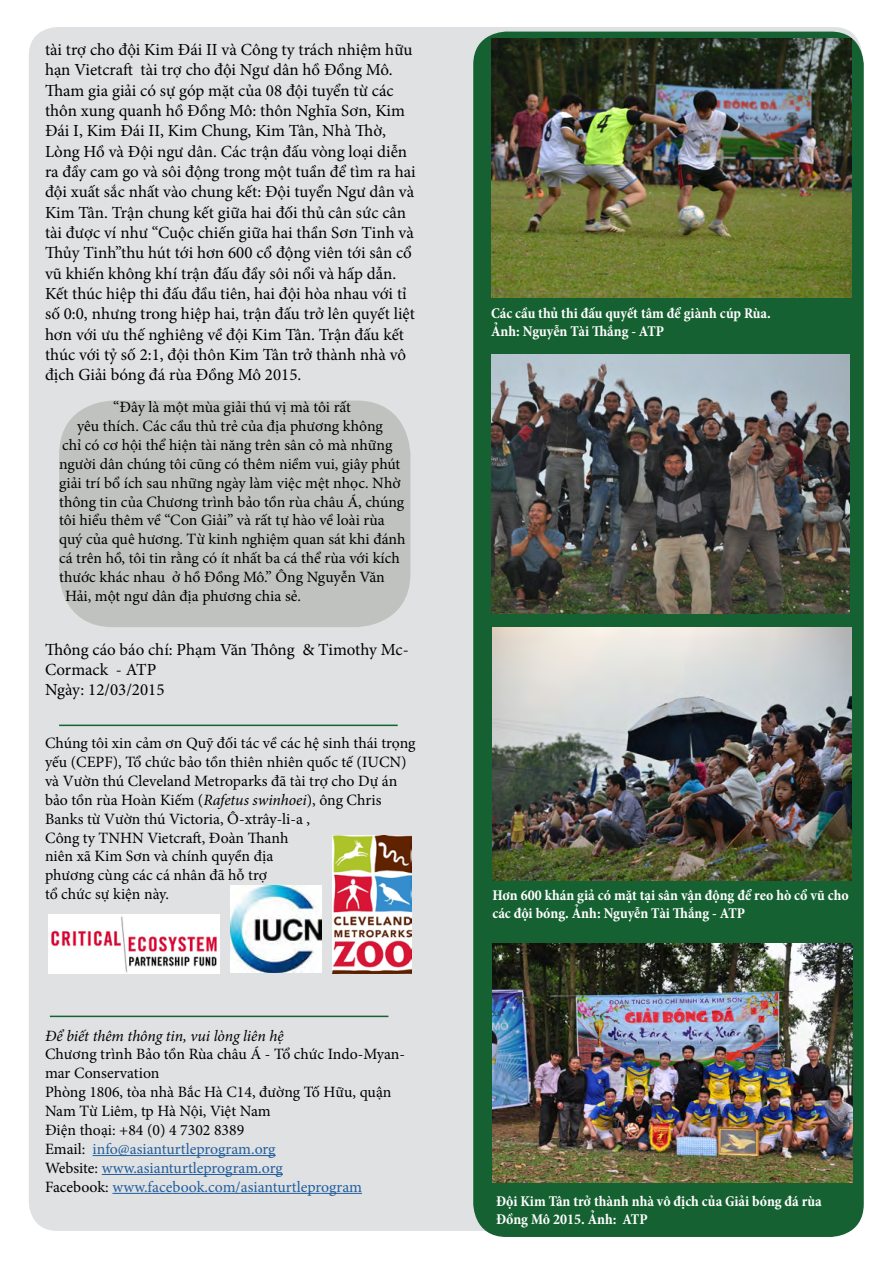
<style>
.page{position:relative;width:893px;height:1263px;background:#fff}
.page>*{position:absolute;margin:0;border:0;box-sizing:border-box;transform-origin:0 0}
.t1{font:16.95px/20.4px "Minion Pro";color:#000}
.t2{font:15.75px/18.9px "Minion Pro";color:#000}
.t3{font:15.75px "Minion Pro";color:#215e9e}
.t4{font:700 condensed 15px/18px "Minion Pro";color:#fff}
.s1{font-style:italic}
.s2{color:#215e9e}
.s3{color:#000}
</style>
<div class="page">
<div style="left:29px;top:27px;width:833px;height:1204px;background:#e0e1e2;border-radius:28px"></div>
<hr style="left:59px;top:725px;width:339px;height:1px;background:#156131">
<div style="left:473px;top:32px;width:391px;height:1205px;background:#156131;border-radius:33px"></div>
<img style="left:491px;top:38px;width:360px;height:259px">
<img style="left:491px;top:354px;width:359px;height:260px">
<img style="left:492px;top:944px;width:361px;height:238px">
<img style="left:492px;top:627px;width:359px;height:253px">
<hr style="left:93px;top:1155px;width:183px;height:1px;background:#215e9e">
<hr style="left:102px;top:1174px;width:181px;height:1px;background:#215e9e">
<hr style="left:112px;top:1193px;width:250px;height:1px;background:#215e9e">
<img style="left:332px;top:836px;width:80px;height:137px">
<img style="left:231px;top:886px;width:90px;height:86px">
<img style="left:48px;top:914px;width:171px;height:60px">
<div style="left:59px;top:401px;width:351px;height:226px;background:#c0c2c0;border-radius:54px"></div>
<hr style="left:50px;top:1016px;width:338px;height:1px;background:#156131">
<p class="t1" style="left:45px;top:39px;width:372px">tài trợ cho đội Kim Đái II và Công ty trách nhiệm hữu hạn Vietcraft tài trợ cho đội Ngư dân hồ Đồng Mô.<br>Tham gia giải có sự góp mặt của 08 đội tuyển từ các thôn xung quanh hồ Đồng Mô: thôn Nghĩa Sơn, Kim Đái I, Kim Đái II, Kim Chung, Kim Tân, Nhà Thờ, Lòng Hồ và Đội ngư dân. Các trận đấu vòng loại diễn ra đầy cam go và sôi động trong một tuần để tìm ra hai đội xuất sắc nhất vào chung kết: Đội tuyển Ngư dân và Kim Tân. Trận chung kết giữa hai đối thủ cân sức cân tài được ví như “Cuộc chiến giữa hai thần Sơn Tinh và Thủy Tinh”thu hút tới hơn 600 cổ động viên tới sân cổ vũ khiến không khí trận đấu đầy sôi nổi và hấp dẫn.<br>Kết thúc hiệp thi đấu đầu tiên, hai đội hòa nhau với tỉ số 0:0, nhưng trong hiệp hai, trận đấu trở lên quyết liệt hơn với ưu thế nghiêng về đội Kim Tân. Trận đấu kết thúc với tỷ số 2:1, đội thôn Kim Tân trở thành nhà vô địch Giải bóng đá rùa Đồng Mô 2015.</p>
<p class="t2" style="left:113px;top:398px;width:239px">“Đây là một mùa giải thú vị mà tôi rất</p>
<p class="t2" style="left:77px;top:416px;width:307px">yêu thích. Các cầu thủ trẻ của địa phương không</p>
<p class="t2" style="left:62px;top:435px;width:332px">chỉ có cơ hội thể hiện tài năng trên sân cỏ mà những</p>
<p class="t2" style="left:59px;top:454px;width:343px">người dân chúng tôi cũng có thêm niềm vui, giây phút</p>
<p class="t2" style="left:59px;top:473px;width:343px">giải trí bổ ích sau những ngày làm việc mệt nhọc. Nhờ</p>
<p class="t2" style="left:59px;top:492px;width:347px">thông tin của Chương trình bảo tồn rùa châu Á, chúng</p>
<p class="t2" style="left:59px;top:511px;width:327px">tôi hiểu thêm về “Con Giải” và rất tự hào về loài rùa</p>
<p class="t2" style="left:59px;top:530px;width:348px">quý của quê hương. Từ kinh nghiệm quan sát khi đánh</p>
<p class="t2" style="left:59px;top:549px;width:342px">cá trên hồ, tôi tin rằng có ít nhất ba cá thể rùa với kích</p>
<p class="t2" style="left:59px;top:568px;width:327px">thước khác nhau ở hồ Đồng Mô.” Ông Nguyễn Văn</p>
<p class="t2" style="left:65px;top:587px;width:237px">Hải, một ngư dân địa phương chia sẻ.</p>
<p class="t1" style="left:45px;top:639px;width:365px">Thông cáo báo chí: Phạm Văn Thông &amp; Timothy Mc-<br>Cormack - ATP</p>
<p class="t1" style="left:45px;top:680px;width:121px">Ngày: 12/03/2015</p>
<p class="t2" style="left:45px;top:734px;width:372px">Chúng tôi xin cảm ơn Quỹ đối tác về các hệ sinh thái trọng yếu (CEPF), Tổ chức bảo tồn thiên nhiên quốc tế (IUCN) và Vườn thú Cleveland Metroparks đã tài trợ cho Dự án bảo tồn rùa Hoàn Kiếm (<span class="s1">Rafetus swinhoei</span>), ông Chris Banks từ Vườn thú Victoria, Ô-xtrây-li-a ,</p>
<p class="t2" style="left:45px;top:828px;width:245px">Công ty TNHN Vietcraft, Đoàn Thanh</p>
<p class="t2" style="left:45px;top:847px;width:230px">niên xã Kim Sơn và chính quyền địa</p>
<p class="t2" style="left:45px;top:866px;width:224px">phương cùng các cá nhân đã hỗ trợ</p>
<p class="t2" style="left:45px;top:885px;width:125px">tổ chức sự kiện này.</p>
<p class="t2" style="left:45px;top:1026px;width:362px"><span class="s1">Để biết thêm thông tin, vui lòng liên hệ<br></span>Chương trình Bảo tồn Rùa châu Á - Tổ chức Indo-Myan&shy;mar Conservation</p>
<p class="t2" style="left:45px;top:1083px;width:348px">Phòng 1806, tòa nhà Bắc Hà C14, đường Tố Hữu, quận<br>Nam Từ Liêm, tp Hà Nội, Việt Nam</p>
<p class="t2" style="left:45px;top:1121px;width:232px">Điện thoại: +84 (0) 4 7302 8389<br>Email: <span class="s2">info@asianturtleprogram.org</span></p>
<p class="t3" style="left:45px;top:1157px;width:239px"><span class="s3">Website:</span> www.asianturtleprogram.org</p>
<p class="t3" style="left:45px;top:1176px;width:319px"><span class="s3">Facebook:</span> www.facebook.com/asianturtleprogram</p>
<p class="t4" style="left:491px;top:304px;width:281px">Các cầu thủ thi đấu quyết tâm để giành cúp Rùa.</p>
<p class="t4" style="left:491px;top:322px;width:175px">Ảnh: Nguyễn Tài Thắng - ATP</p>
<p class="t4" style="left:492px;top:886px;width:358px">Hơn 600 khán giả có mặt tại sân vận động để reo hò cổ vũ cho các đội bóng. Ảnh: Nguyễn Tài Thắng - ATP</p>
<p class="t4" style="left:496px;top:1192px;width:327px">Đội Kim Tân trở thành nhà vô địch của Giải bóng đá rùa<br>Đồng Mô 2015. Ảnh: ATP</p>
</div>
